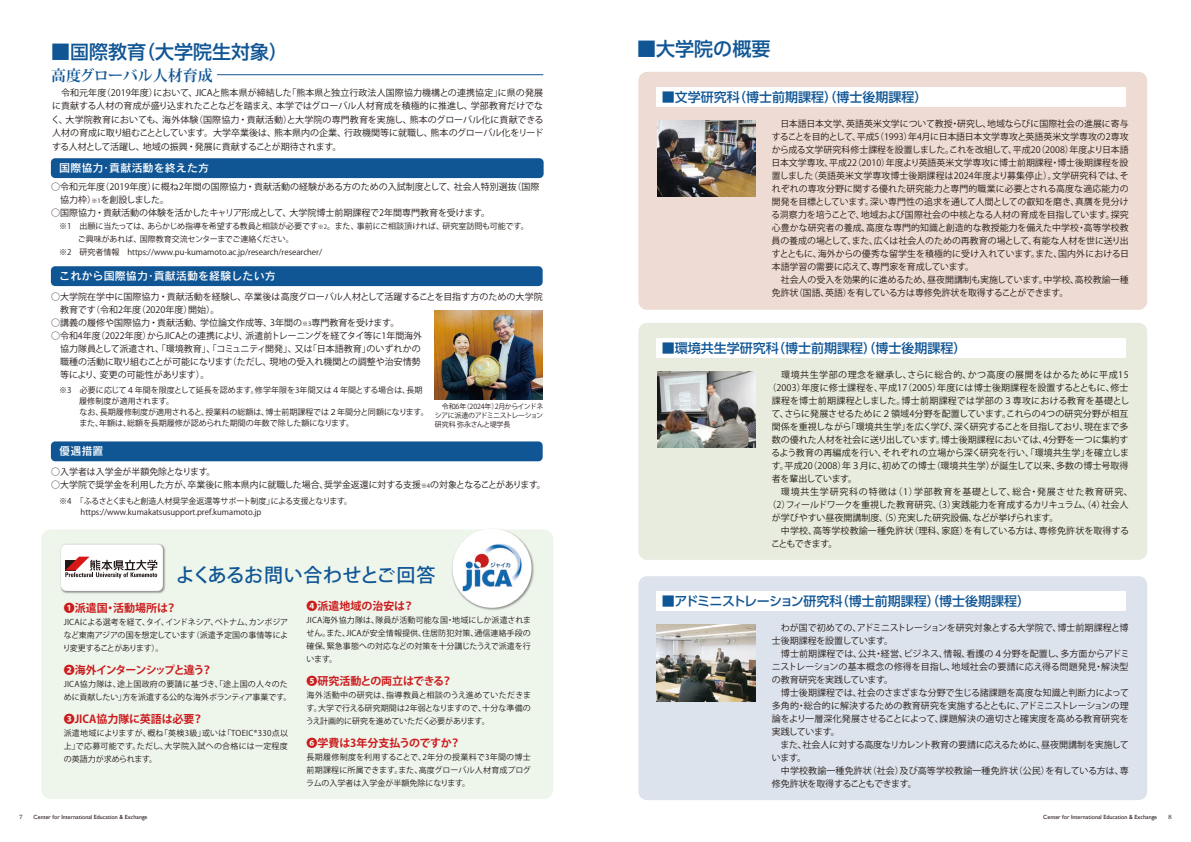
<style>
.page{position:relative;width:1191px;height:842px;background:#fff}
.page>*{position:absolute;margin:0;border:0;box-sizing:border-box;transform-origin:0 0}
.t1{font:500 19px "UD Shin Go Pro";color:#105695}
.t2{font:500 19px "Koz Go Pro";letter-spacing:.02em;color:#105695}
.t3{font:700 15px "Koz Min Pr 6 N";letter-spacing:-.005em;color:#105695}
.t4{font:500 13px "UD Shin Go Pro";color:#105695}
.t5{font:700 11px "Koz Go Pro";letter-spacing:-.005em;color:#cc1b1d}
.t6{font:11px "Rodin Pro DB";letter-spacing:.01em;color:#fff}
.t7{font:700 11px "Koz Go Pro";letter-spacing:-.1em;color:#cc1b1d}
.t8{font:9px/13px "Koz Go Pro";color:#231916}
.t9{font:9px "Koz Go Pro";letter-spacing:.02em;color:#231916}
.t10{font:9px "Koz Go Pro";letter-spacing:-.02em;color:#231916}
.t11{font:9px "Koz Go Pro";letter-spacing:-.025em;color:#231916}
.t12{font:9px "Koz Go Pro";letter-spacing:.055em;color:#231916}
.t13{font:9px "Koz Go Pro";letter-spacing:.03em;color:#231916}
.t14{font:9px "Koz Go Pro";letter-spacing:.08em;color:#231916}
.t15{font:9px "Koz Go Pro";letter-spacing:-.04em;color:#231916}
.t16{font:9px "Koz Go Pro";letter-spacing:-.09em;color:#231916}
.t17{font:8px/13px "Koz Go Pro";color:#231916;text-align:justify}
.t18{font:7px/9px "Koz Go Pro";letter-spacing:-.055em;color:#231916;text-align:justify}
.t19{font:6px "Gill Sans";color:#231916}
.t20{font:6px "Bookman Old Style";color:#231916}
.s1{font-size:6px}
</style>
<div class="page">
<div style="left:41px;top:529px;width:512px;height:270px;background:#eef6ec;border-radius:10px"></div>
<div style="left:638px;top:72px;width:509px;height:238px;background:#eedcd4;border-radius:9px"></div>
<hr style="left:217px;top:75px;width:326px;height:1px;background:#105695">
<div style="left:51px;top:441px;width:491px;height:20px;background:#105695;border-radius:4px"></div>
<div style="left:51px;top:158px;width:492px;height:20px;background:#105695;border-radius:4px"></div>
<div style="left:51px;top:266px;width:491px;height:20px;background:#105695;border-radius:4px"></div>
<div style="left:656px;top:87px;width:470px;height:19px;background:#fff"></div>
<img style="left:657px;top:120px;width:98px;height:77px">
<div style="left:638px;top:323px;width:509px;height:237px;background:#e8ecde;border-radius:9px"></div>
<div style="left:656px;top:338px;width:470px;height:19px;background:#fff"></div>
<img style="left:657px;top:371px;width:99px;height:77px">
<div style="left:638px;top:576px;width:509px;height:224px;background:#dde3ec;border-radius:9px"></div>
<div style="left:656px;top:591px;width:470px;height:19px;background:#fff"></div>
<img style="left:656px;top:624px;width:99px;height:77px">
<img style="left:60px;top:544px;width:106px;height:50px">
<div style="left:61px;top:544px;width:102px;height:47px;background:#fff;border-radius:5px"></div>
<svg style="left:65px;top:557px;width:92px;height:21px"></svg>
<img style="left:451px;top:529px;width:83px;height:81px">
<img style="left:452px;top:529px;width:79px;height:79px;border-radius:40px">
<img style="left:435px;top:310px;width:108px;height:89px">
<h1 class="t1" style="left:51px;top:36px;width:239px">■国際教育（大学院生対象）</h1>
<h2 class="t3" style="left:51px;top:67px;width:163px">高度グローバル人材育成</h2>
<p class="t8" style="left:51px;top:86px;width:494px;line-height:13.5px;text-align:justify">　令和元年度（2019年度）において、JICAと熊本県が締結した「熊本県と独立行政法人国際協力機構との連携協定」に県の発展に貢献する人材の育成が盛り込まれたことなどを踏まえ、本学ではグローバル人材育成を積極的に推進し、学部教育だけでなく、大学院教育においても、海外体験（国際協力・貢献活動）と大学院の専門教育を実施し、熊本のグローバル化に貢献できる人材の育成に取り組むこととしています。大学卒業後は、熊本県内の企業、行政機関等に就職し、熊本のグローバル化をリードする人材として活躍し、地域の振興・発展に貢献することが期待されます。</p>
<p class="t6" style="left:59px;top:161px;width:151px">国際協力・貢献活動を終えた方</p>
<p class="t8" style="left:60px;top:180px;width:481px;text-indent:-9px">○令和元年度（2019年度）に概ね2年間の国際協力・貢献活動の経験がある方のための入試制度として、社会人特別選抜（国際協力枠）<span class="s1">※1</span>を創設しました。</p>
<p class="t8" style="left:51px;top:206px;width:441px">○国際協力・貢献活動の体験を活かしたキャリア形成として、大学院博士前期課程で2年間専門教育を受けます。</p>
<p class="t17" style="left:51px;top:220px;width:479px">　※1　出願に当たっては、あらかじめ指導を希望する教員と相談が必要です<span class="s1">※2</span>。また、事前にご相談頂ければ、研究室訪問も可能です。</p>
<p class="t17" style="left:78px;top:233px;width:217px">ご興味があれば、国際教育交流センターまでご連絡ください。</p>
<p class="t17" style="left:51px;top:246px;width:272px">　※2　研究者情報　https://www.pu-kumamoto.ac.jp/research/researcher/</p>
<p class="t8" style="left:60px;top:290px;width:484px;text-indent:-9px">○大学院在学中に国際協力・貢献活動を経験し、卒業後は高度グローバル人材として活躍することを目指す方のための大学院教育です（令和2年度（2020年度）開始）。</p>
<p class="t8" style="left:51px;top:316px;width:350px">○講義の履修や国際協力・貢献活動、学位論文作成等、3年間の<span class="s1">※3</span>専門教育を受けます。</p>
<p class="t8" style="left:51px;top:329px;width:372px">○令和4年度（2022年度）からJICAとの連携により、派遣前トレーニングを経てタイ等に1年間海外</p>
<p class="t8" style="left:60px;top:342px;width:362px">協力隊員として派遣され、「環境教育」、「コミュニティ開発」、又は「日本語教育」のいずれかの</p>
<p class="t8" style="left:51px;top:355px;width:371px">　職種の活動に取り組むことが可能になります（ただし、現地の受入れ機関との調整や治安情勢</p>
<p class="t8" style="left:51px;top:368px;width:160px">　等により、変更の可能性があります）。</p>
<p class="t18" style="left:435px;top:402px;width:110px">　令和6年（2024年）2月からインドネシアに派遣のアドミニストレーション研究科 弥永さんと堤学長</p>
<p class="t6" style="left:59px;top:269px;width:218px">これから国際協力・貢献活動を経験したい方</p>
<p class="t17" style="left:59px;top:385px;width:371px;line-height:11px;text-align:left">※3　必要に応じて４年間を限度として延長を認めます。修学年限を3年間又は４年間とする場合は、長期　　 履修制度が適用されます。<br>　　 なお、長期履修制度が適用されると、授業料の総額は、博士前期課程では２年間分と同額になります。　　 また、年額は、総額を長期履修が認められた期間の年数で除した額になります。</p>
<p class="t6" style="left:59px;top:444px;width:46px">優遇措置</p>
<p class="t8" style="left:51px;top:465px;width:166px">○入学者は入学金が半額免除となります。</p>
<p class="t8" style="left:51px;top:478px;width:496px">○大学院で奨学金を利用した方が、卒業後に熊本県内に就職した場合、奨学金返還に対する支援<span class="s1">※4</span>の対象となることがあります。</p>
<p class="t17" style="left:59px;top:496px;width:294px;line-height:11px">※4 「ふるさとくまもと創造人材奨学金返還等サポート制度」による支援となります。　　 https://www.kumakatsusupport.pref.kumamoto.jp</p>
<h1 class="t2" style="left:176px;top:563px;width:261px">よくあるお問い合わせとご回答</h1>
<p class="t5" style="left:64px;top:601px;width:115px">❶派遣国・活動場所は？</p>
<p class="t17" style="left:63px;top:615px;width:227px">JICAによる選考を経て、タイ、インドネシア、ベトナム、カンボジアなど東南アジアの国を想定しています（派遣予定国の事情等により変更することがあります）。</p>
<p class="t7" style="left:64px;top:663px;width:150px">❷海外インターンシップと違う？</p>
<p class="t17" style="left:64px;top:677px;width:229px">JICA協力隊は、途上国政府の要請に基づき、「途上国の人々のために貢献したい」方を派遣する公的な海外ボランティア事業です。</p>
<p class="t5" style="left:64px;top:712px;width:141px">❸JICA協力隊に英語は必要？</p>
<p class="t17" style="left:64px;top:726px;width:226px">派遣地域によりますが、概ね「英検3級」或いは「TOEIC®330点以上」で応募可能です。ただし、大学院入試への合格には一定程度の英語力が求められます。</p>
<p class="t5" style="left:307px;top:599px;width:109px">❹派遣地域の治安は？</p>
<p class="t17" style="left:307px;top:613px;width:226px">JICA海外協力隊は、隊員が活動可能な国・地域にしか派遣されません。また、JICAが安全情報提供、住居防犯対策、通信連絡手段の確保、緊急事態への対応などの対策を十分講じたうえで派遣を行います。</p>
<p class="t5" style="left:307px;top:674px;width:147px">❺研究活動との両立はできる？</p>
<p class="t17" style="left:306px;top:688px;width:227px">海外活動中の研究は、指導教員と相談のうえ進めていただきます。大学で行える研究期間は2年弱となりますので、十分な準備のうえ計画的に研究を進めていただく必要があります。</p>
<p class="t5" style="left:307px;top:736px;width:156px">❻学費は3年分支払うのですか？</p>
<p class="t17" style="left:306px;top:750px;width:226px">長期履修制度を利用することで、2年分の授業料で3年間の博士前期課程に所属できます。また、高度グローバル人材育成プログラムの入学者は入学金が半額免除になります。</p>
<h1 class="t1" style="left:637px;top:33px;width:135px">■大学院の概要</h1>
<h3 class="t4" style="left:662px;top:86px;width:267px">■文学研究科（博士前期課程）（博士後期課程）</h3>
<p class="t8" style="left:771px;top:117px;width:359px">　日本語日本文学、英語英米文学について教授・研究し、地域ならびに国際社会の進展に寄与することを目的として、平成5（1993）年4月に日本語日本文学専攻と英語英米文学専攻の2専攻から成る文学研究科修士課程を設置しました。これを改組して、平成20（2008）年度より日本語日本文学専攻、平成22（2010）年度より英語英米文学専攻に博士前期課程・博士後期課程を設置しました（英語英米文学専攻博士後期課程は2024年度より募集停止）。文学研究科では、それぞれの専攻分野に関する優れた研究能力と専門的職業に必要とされる高度な適応能力の開発を目標としています。深い専門性の追求を通して人間としての叡知を磨き、真贋を見分ける洞察力を培うことで、地域および国際社会の中核となる人材の育成を目指しています。探究心豊かな研究者の養成、高度な専門的知識と創造的な教授能力を備えた中学校・高等学校教員の養成の場として、また、広くは社会人のための再教育の場として、有能な人材を世に送り出すとともに、海外からの優秀な留学生を積極的に受け入れています。また、国内外における日本語学習の需要に応えて、専門家を育成しています。<br>　社会人の受入を効果的に進めるため、昼夜開講制も実施しています。中学校、高校教諭一種免許状（国語、英語）を有している方は専修免許状を取得することができます。</p>
<h3 class="t4" style="left:662px;top:337px;width:306px">■環境共生学研究科（博士前期課程）（博士後期課程）</h3>
<p class="t12" style="left:771px;top:369px;width:358px">　環境共生学部の理念を継承し、さらに総合的、かつ高度の展開をはかるために平成15</p>
<p class="t8" style="left:767px;top:381px;width:363px">（2003）年度に修士課程を、平成17（2005）年度には博士後期課程を設置するとともに、修士</p>
<p class="t13" style="left:771px;top:395px;width:359px">課程を博士前期課程としました。博士前期課程では学部の３専攻における教育を基礎とし</p>
<p class="t9" style="left:771px;top:408px;width:359px">て、さらに発展させるために２領域4分野を配置しています。これらの4つの研究分野が相互</p>
<p class="t11" style="left:771px;top:421px;width:358px">関係を重視しながら「環境共生学」を広く学び、深く研究することを目指しており、現在まで多</p>
<p class="t8" style="left:771px;top:433px;width:358px">数の優れた人材を社会に送り出しています。博士後期課程においては、4分野を一つに集約す</p>
<p class="t9" style="left:771px;top:447px;width:359px">るよう教育の再編成を行い、それぞれの立場から深く研究を行い、「環境共生学」を確立しま</p>
<p class="t8" style="left:771px;top:459px;width:358px">す。平成20（2008）年３月に、初めての博士（環境共生学）が誕生して以来、多数の博士号取得</p>
<p class="t15" style="left:771px;top:473px;width:87px">者を輩出しています。</p>
<p class="t14" style="left:781px;top:486px;width:353px">環境共生学研究科の特徴は（1）学部教育を基礎として、総合・発展させた教育研究、</p>
<p class="t10" style="left:767px;top:499px;width:363px">（2）フィールドワークを重視した教育研究、（3）実践能力を育成するカリキュラム、（4）社会人</p>
<p class="t8" style="left:771px;top:511px;width:288px">が学びやすい昼夜開講制度、（5）充実した研究設備、などが挙げられます。</p>
<p class="t8" style="left:771px;top:524px;width:359px">　中学校、高等学校教諭一種免許状（理科、家庭）を有している方は、専修免許状を取得する</p>
<p class="t16" style="left:771px;top:538px;width:68px">こともできます。</p>
<h3 class="t4" style="left:662px;top:591px;width:370px">■アドミニストレーション研究科（博士前期課程）（博士後期課程）</h3>
<p class="t8" style="left:771px;top:622px;width:359px">　わが国で初めての、アドミニストレーションを研究対象とする大学院で、博士前期課程と博士後期課程を設置しています。<br>　博士前期課程では、公共・経営、ビジネス、情報、看護の４分野を配置し、多方面からアドミニストレーションの基本概念の修得を目指し、地域社会の要請に応え得る問題発見・解決型の教育研究を実践しています。<br>　博士後期課程では、社会のさまざまな分野で生じる諸課題を高度な知識と判断力によって多角的・総合的に解決するための教育研究を実施するとともに、アドミニストレーションの理論をより一層深化発展させることによって、課題解決の適切さと確実度を高める教育研究を実践しています。<br>　また、社会人に対する高度なリカレント教育の要請に応えるために、昼夜開講制を実施しています。<br>　中学校教諭一種免許状（社会）及び高等学校教諭一種免許状（公民）を有している方は、専修免許状を取得することもできます。</p>
<p class="t20" style="left:19px;top:813px;width:5px">7</p>
<p class="t19" style="left:34px;top:813px;width:115px">Center for International Education &amp; Exchange</p>
<p class="t19" style="left:1043px;top:813px;width:115px">Center for International Education &amp; Exchange</p>
<p class="t20" style="left:1168px;top:813px;width:5px">8</p>
</div>
